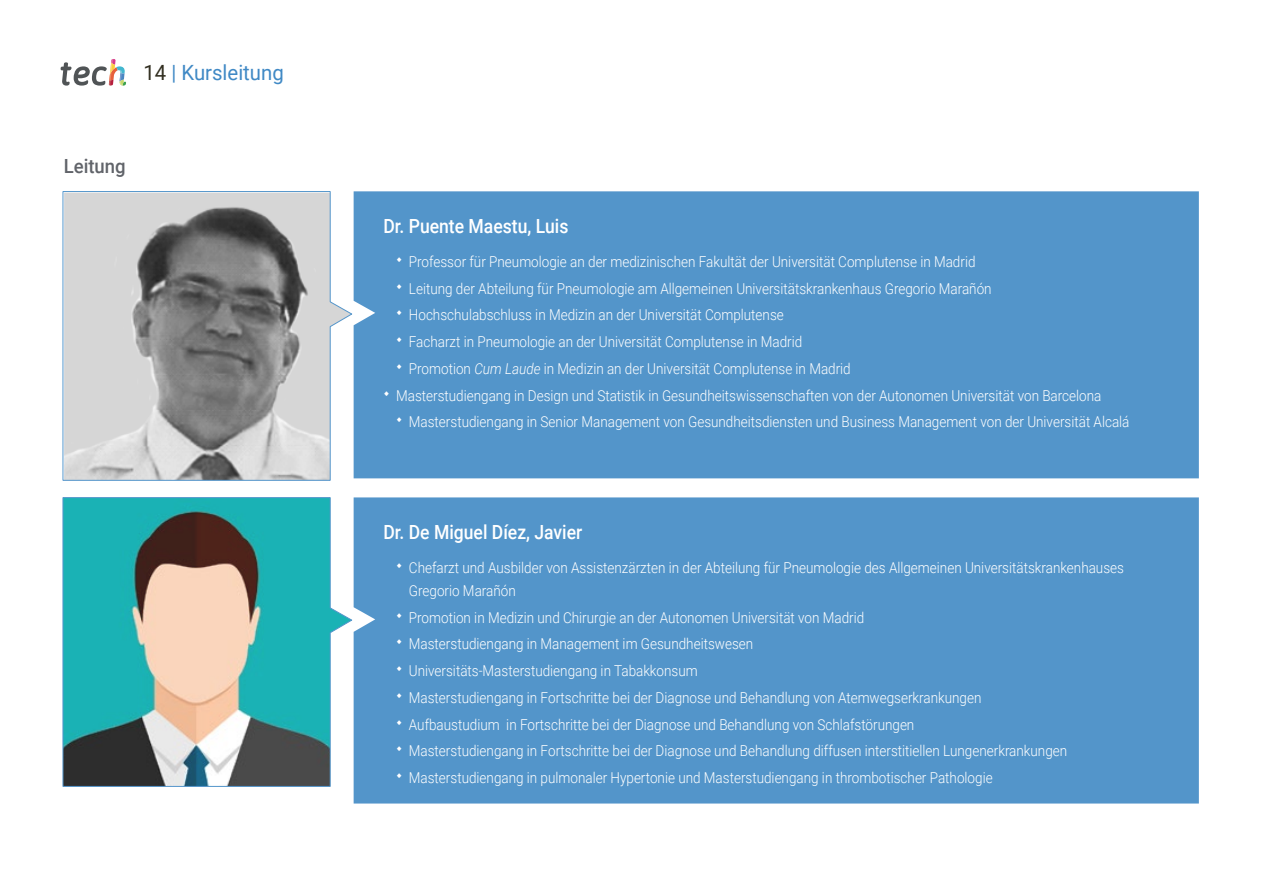
<style>
.page{position:relative;width:1263px;height:893px;background:#fff}
.page>*{position:absolute;margin:0;border:0;box-sizing:border-box;transform-origin:0 0}
.t1{font:21px "Roboto";color:#4089c5}
.t2{font:500 19.5px "Roboto";color:#fff;scale:.9 1}
.t3{font:500 19.5px "Roboto";color:#61646a;scale:.95 1}
.t4{font:300 15px/26.7px "Roboto";color:#fff;scale:.9 1}
.s1{color:#312e20}
.s2{font-style:italic}
</style>
<div class="page">
<svg style="left:61px;top:59px;width:65px;height:27px"></svg>
<div style="left:354px;top:191px;width:845px;height:287px;background:#5395ca"></div>
<div style="left:354px;top:497px;width:845px;height:306px;background:#5395ca"></div>
<svg style="left:63px;top:191px;width:289px;height:290px"></svg>
<svg style="left:63px;top:497px;width:289px;height:290px"></svg>
<svg style="left:397px;top:257px;width:4px;height:5px"></svg>
<svg style="left:397px;top:284px;width:4px;height:5px"></svg>
<svg style="left:397px;top:310px;width:4px;height:5px"></svg>
<svg style="left:397px;top:337px;width:4px;height:5px"></svg>
<svg style="left:397px;top:364px;width:4px;height:5px"></svg>
<svg style="left:384px;top:391px;width:5px;height:5px"></svg>
<svg style="left:397px;top:417px;width:4px;height:5px"></svg>
<svg style="left:397px;top:563px;width:4px;height:5px"></svg>
<svg style="left:397px;top:613px;width:4px;height:5px"></svg>
<svg style="left:397px;top:639px;width:4px;height:5px"></svg>
<svg style="left:397px;top:666px;width:4px;height:5px"></svg>
<svg style="left:397px;top:693px;width:4px;height:5px"></svg>
<svg style="left:397px;top:720px;width:4px;height:5px"></svg>
<svg style="left:397px;top:746px;width:4px;height:5px"></svg>
<svg style="left:397px;top:773px;width:4px;height:5px"></svg>
<h1 class="t1" style="left:144px;top:57px;width:142px"><span class="s1">14</span> | Kursleitung</h1>
<h2 class="t3" style="left:64px;top:153px;width:67px">Leitung</h2>
<h2 class="t2" style="left:383px;top:212px;width:207px">Dr. Puente Maestu, Luis</h2>
<p class="t4" style="left:409px;top:247px;width:631px">Professor für Pneumologie an der medizinischen Fakultät der Universität Complutense in Madrid</p>
<p class="t4" style="left:409px;top:274px;width:649px">Leitung der Abteilung für Pneumologie am Allgemeinen Universitätskrankenhaus Gregorio Marañón</p>
<p class="t4" style="left:409px;top:301px;width:418px">Hochschulabschluss in Medizin an der Universität Complutense</p>
<p class="t4" style="left:409px;top:328px;width:439px">Facharzt in Pneumologie an der Universität Complutense in Madrid</p>
<p class="t4" style="left:409px;top:355px;width:492px">Promotion <span class="s2">Cum Laude</span> in Medizin an der Universität Complutense in Madrid</p>
<p class="t4" style="left:396px;top:381px;width:785px">Masterstudiengang in Design und Statistik in Gesundheitswissenschaften von der Autonomen Universität von Barcelona</p>
<p class="t4" style="left:409px;top:408px;width:802px">Masterstudiengang in Senior Management von Gesundheitsdiensten und Business Management von der Universität Alcalá</p>
<h2 class="t2" style="left:383px;top:519px;width:223px">Dr. De Miguel Díez, Javier</h2>
<p class="t4" style="left:409px;top:556px;width:796px;line-height:22.5px">Chefarzt und Ausbilder von Assistenzärzten in der Abteilung für Pneumologie des Allgemeinen Universitätskrankenhauses<br>Gregorio Marañón</p>
<p class="t4" style="left:409px;top:603px;width:733px">Promotion in Medizin und Chirurgie an der Autonomen Universität von Madrid<br>Masterstudiengang in Management im Gesundheitswesen<br>Universitäts-Masterstudiengang in Tabakkonsum<br>Masterstudiengang in Fortschritte bei der Diagnose und Behandlung von Atemwegserkrankungen Aufbaustudium in Fortschritte bei der Diagnose und Behandlung von Schlafstörungen<br>Masterstudiengang in Fortschritte bei der Diagnose und Behandlung diffusen interstitiellen Lungenerkrankungen Masterstudiengang in pulmonaler Hypertonie und Masterstudiengang in thrombotischer Pathologie</p>
</div>
